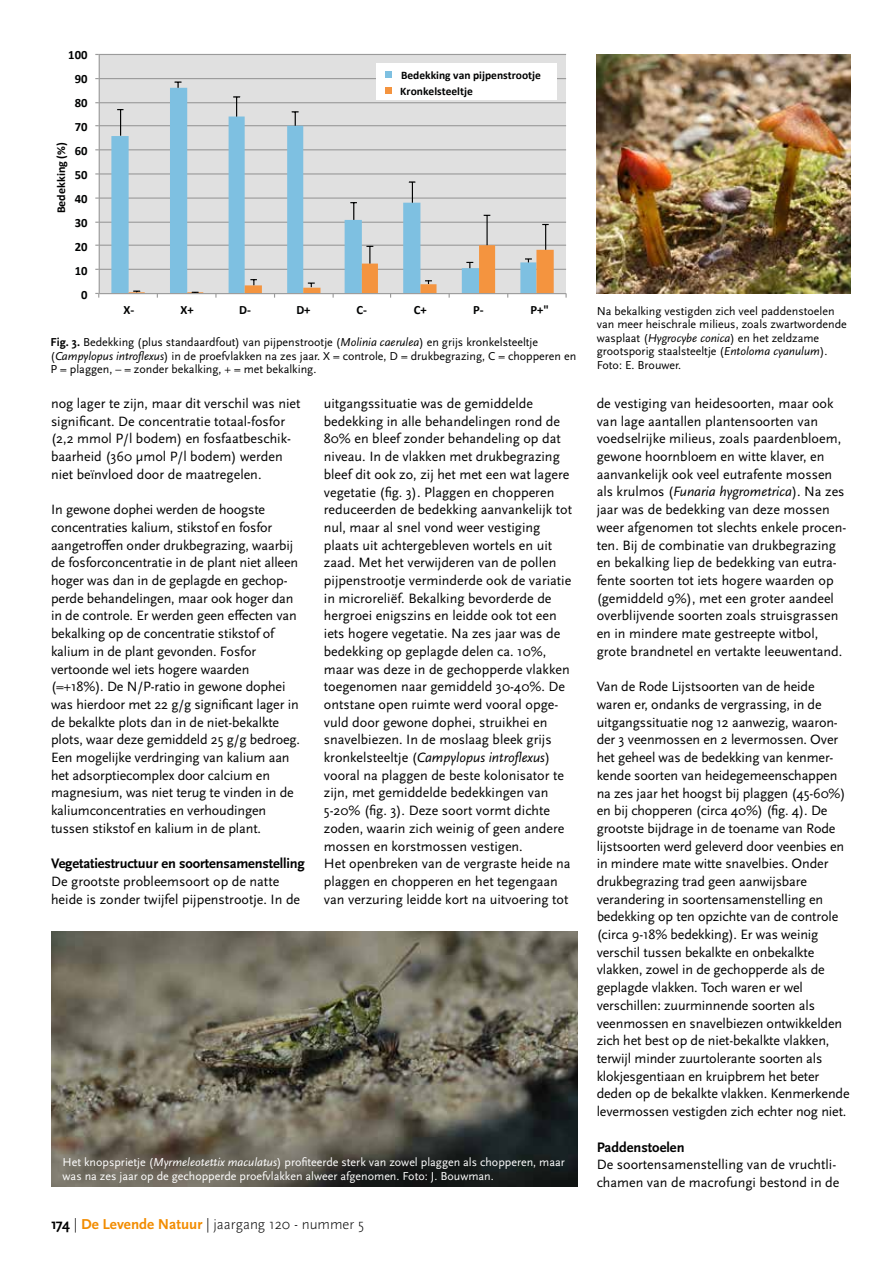
<style>
.page{position:relative;width:893px;height:1263px;background:#fff}
.page>*{position:absolute;margin:0;border:0;box-sizing:border-box;transform-origin:0 0}
.t1{font:300 15px "Scala Sans Pro";color:#000}
.t2{font:700 14.4px "Scala Sans Pro";letter-spacing:-.01em;color:#000}
.t3{font:14.1px/17.7px "Scala Sans Pro";color:#000}
.t4{font:700 12.6px "Calibri";color:#010202}
.t5{font:12px/13.5px "Scala Sans Pro";color:#000}
.t6{font:12px/13.5px "Scala Sans Pro";color:#fff}
.t7{font:700 12px "Calibri";color:#000}
.t8{font:700 11.55px/15.1px "Calibri";color:#010202}
.s1{font-weight:700}
.s2{font-style:italic}
.s3{font-weight:700;color:#f28c00}
</style>
<div class="page">
<img style="left:51px;top:931px;width:527px;height:256px">
<img style="left:597px;top:54px;width:253px;height:239px">
<div style="left:99px;top:54px;width:467px;height:240px;background:#e0e0e0"></div>
<hr style="left:99px;top:269px;width:467px;height:1px;background:#9b9b9b">
<hr style="left:99px;top:245px;width:467px;height:1px;background:#9b9b9b">
<hr style="left:99px;top:222px;width:467px;height:1px;background:#9b9b9b">
<hr style="left:99px;top:197px;width:467px;height:2px;background:#9b9b9b">
<hr style="left:99px;top:173px;width:467px;height:2px;background:#9b9b9b">
<hr style="left:99px;top:149px;width:467px;height:1px;background:#9b9b9b">
<hr style="left:99px;top:125px;width:467px;height:1px;background:#9b9b9b">
<hr style="left:99px;top:102px;width:467px;height:1px;background:#9b9b9b">
<hr style="left:99px;top:78px;width:467px;height:1px;background:#9b9b9b">
<hr style="left:99px;top:54px;width:467px;height:1px;background:#9b9b9b">
<svg style="left:111px;top:88px;width:425px;height:205px"></svg>
<svg style="left:117px;top:109px;width:7px;height:27px"></svg>
<svg style="left:175px;top:81px;width:6px;height:7px"></svg>
<svg style="left:233px;top:96px;width:7px;height:21px"></svg>
<svg style="left:292px;top:111px;width:7px;height:15px"></svg>
<hr style="left:99px;top:54px;width:1px;height:240px;background:#9b9b9b">
<hr style="left:99px;top:293px;width:467px;height:1px;background:#9b9b9b">
<svg style="left:129px;top:181px;width:425px;height:117px"></svg>
<div style="left:377px;top:64px;width:180px;height:36px;background:#fff"></div>
<div style="left:385px;top:71px;width:7px;height:7px;background:#7ec0e1"></div>
<div style="left:385px;top:87px;width:7px;height:7px;background:#f4943f"></div>
<p class="t4" style="left:68px;top:47px;width:21px">100</p>
<p class="t4" style="left:75px;top:71px;width:14px">90</p>
<p class="t4" style="left:75px;top:95px;width:14px">80</p>
<p class="t4" style="left:75px;top:119px;width:14px">70</p>
<p class="t7" style="left:53px;top:213px;width:73px;rotate:-90deg">Bedekking (%)</p>
<p class="t4" style="left:75px;top:143px;width:14px">60</p>
<p class="t4" style="left:75px;top:167px;width:14px">50</p>
<p class="t4" style="left:75px;top:191px;width:14px">40</p>
<p class="t4" style="left:75px;top:215px;width:14px">30</p>
<p class="t4" style="left:75px;top:239px;width:14px">20</p>
<p class="t4" style="left:75px;top:262px;width:14px">10</p>
<p class="t4" style="left:81px;top:286px;width:8px">0</p>
<p class="t8" style="left:400px;top:68px;width:142px">Bedekking van pijpenstrootje<br>Kronkelsteeltje</p>
<p class="t4" style="left:124px;top:302px;width:12px">X-</p>
<p class="t4" style="left:181px;top:302px;width:15px">X+</p>
<p class="t4" style="left:239px;top:302px;width:13px">D-</p>
<p class="t4" style="left:296px;top:302px;width:16px">D+</p>
<p class="t4" style="left:357px;top:302px;width:12px">C-</p>
<p class="t4" style="left:414px;top:302px;width:14px">C+</p>
<p class="t4" style="left:473px;top:302px;width:12px">P-</p>
<p class="t4" style="left:530px;top:302px;width:20px">P+"</p>
<p class="t5" style="left:51px;top:335px;width:527px"><span class="s1">Fig. 3.</span> Bedekking (plus standaardfout) van pijpenstrootje (<span class="s2">Molinia caerulea</span>) en grijs kronkelsteeltje (<span class="s2">Campylopus introflexus</span>) in de proefvlakken na zes jaar. X = controle, D = drukbegrazing, C = chopperen en<br>P = plaggen, – = zonder bekalking, + = met bekalking.</p>
<p class="t5" style="left:597px;top:304px;width:251px">Na bekalking vestigden zich veel paddenstoelen van meer heischrale milieus, zoals zwartwordende wasplaat (<span class="s2">Hygrocybe conica</span>) en het zeldzame grootsporig staalsteeltje (<span class="s2">Entoloma cyanulum</span>).<br>Foto: E. Brouwer.</p>
<p class="t3" style="left:324px;top:395px;width:250px">uitgangssituatie was de gemiddelde bedekking in alle behandelingen rond de 80% en bleef zonder behandeling op dat niveau. In de vlakken met drukbegrazing bleef dit ook zo, zij het met een wat lagere vegetatie (fig. 3). Plaggen en chopperen reduceerden de bedekking aanvankelijk tot nul, maar al snel vond weer vestiging plaats uit achtergebleven wortels en uit zaad. Met het verwijderen van de pollen pijpenstrootje verminderde ook de variatie in microreliëf. Bekalking bevorderde de hergroei enigszins en leidde ook tot een iets hogere vegetatie. Na zes jaar was de bedekking op geplagde delen ca. 10%, maar was deze in de gechopperde vlakken toegenomen naar gemiddeld 30-40%. De ontstane open ruimte werd vooral opge&shy;vuld door gewone dophei, struikhei en snavelbiezen. In de moslaag bleek grijs kronkelsteeltje (<span class="s2">Campylopus introflexus</span>) vooral na plaggen de beste kolonisator te zijn, met gemiddelde bedekkingen van 5-20% (fig. 3). Deze soort vormt dichte zoden, waarin zich weinig of geen andere mossen en korstmossen vestigen.<br>Het openbreken van de vergraste heide na plaggen en chopperen en het tegengaan van verzuring leidde kort na uitvoering tot</p>
<p class="t3" style="left:597px;top:394px;width:251px">de vestiging van heidesoorten, maar ook van lage aantallen plantensoorten van voedselrijke milieus, zoals paardenbloem, gewone hoornbloem en witte klaver, en aanvankelijk ook veel eutrafente mossen als krulmos (<span class="s2">Funaria hygrometrica</span>). Na zes jaar was de bedekking van deze mossen weer afgenomen tot slechts enkele procen&shy;ten. Bij de combinatie van drukbegrazing en bekalking liep de bedekking van eutra&shy;fente soorten tot iets hogere waarden op (gemiddeld 9%), met een groter aandeel overblijvende soorten zoals struisgrassen en in mindere mate gestreepte witbol, grote brandnetel en vertakte leeuwentand.</p>
<p class="t3" style="left:51px;top:395px;width:251px">nog lager te zijn, maar dit verschil was niet significant. De concentratie totaal-fosfor (2,2 mmol P/l bodem) en fosfaatbeschik&shy;baarheid (360 µmol P/l bodem) werden niet beïnvloed door de maatregelen.</p>
<p class="t3" style="left:51px;top:501px;width:251px">In gewone dophei werden de hoogste concentraties kalium, stikstof en fosfor aangetroffen onder drukbegrazing, waarbij de fosforconcentratie in de plant niet alleen hoger was dan in de geplagde en gechop&shy;perde behandelingen, maar ook hoger dan in de controle. Er werden geen effecten van bekalking op de concentratie stikstof of kalium in de plant gevonden. Fosfor vertoonde wel iets hogere waarden (=+18%). De N/P-ratio in gewone dophei was hierdoor met 22 g/g significant lager in de bekalkte plots dan in de niet-bekalkte plots, waar deze gemiddeld 25 g/g bedroeg.<br>Een mogelijke verdringing van kalium aan het adsorptiecomplex door calcium en magnesium, was niet terug te vinden in de kaliumconcentraties en verhoudingen tussen stikstof en kalium in de plant.</p>
<p class="t2" style="left:51px;top:855px;width:255px">Vegetatiestructuur en soortensamenstelling</p>
<p class="t3" style="left:51px;top:872px;width:251px">De grootste probleemsoort op de natte heide is zonder twijfel pijpenstrootje. In de</p>
<p class="t3" style="left:597px;top:678px;width:254px">Van de Rode Lijstsoorten van de heide waren er, ondanks de vergrassing, in de uitgangssituatie nog 12 aanwezig, waaron&shy;der 3 veenmossen en 2 levermossen. Over het geheel was de bedekking van kenmer&shy;kende soorten van heidegemeenschappen na zes jaar het hoogst bij plaggen (45-60%) en bij chopperen (circa 40%) (fig. 4). De grootste bijdrage in de toename van Rode lijstsoorten werd geleverd door veenbies en in mindere mate witte snavelbies. Onder drukbegrazing trad geen aanwijsbare verandering in soortensamenstelling en bedekking op ten opzichte van de controle (circa 9-18% bedekking). Er was weinig verschil tussen bekalkte en onbekalkte vlakken, zowel in de gechopperde als de geplagde vlakken. Toch waren er wel verschillen: zuurminnende soorten als veenmossen en snavelbiezen ontwikkelden zich het best op de niet-bekalkte vlakken, terwijl minder zuurtolerante soorten als klokjesgentiaan en kruipbrem het beter deden op de bekalkte vlakken. Kenmerkende levermossen vestigden zich echter nog niet.</p>
<p class="t2" style="left:597px;top:1138px;width:89px">Paddenstoelen</p>
<p class="t3" style="left:597px;top:1156px;width:244px">De soortensamenstelling van de vruchtli&shy;chamen van de macrofungi bestond in de</p>
<p class="t6" style="left:63px;top:1155px;width:504px">Het knopsprietje (<span class="s2">Myrmeleotettix maculatus</span>) profiteerde sterk van zowel plaggen als chopperen, maar was na zes jaar op de gechopperde proefvlakken alweer afgenomen. Foto: J. Bouwman.</p>
<p class="t1" style="left:51px;top:1215px;width:314px"><span class="s1">174</span> | <span class="s3">De Levende Natuur</span> | jaargang 120 - nummer 5</p>
</div>
